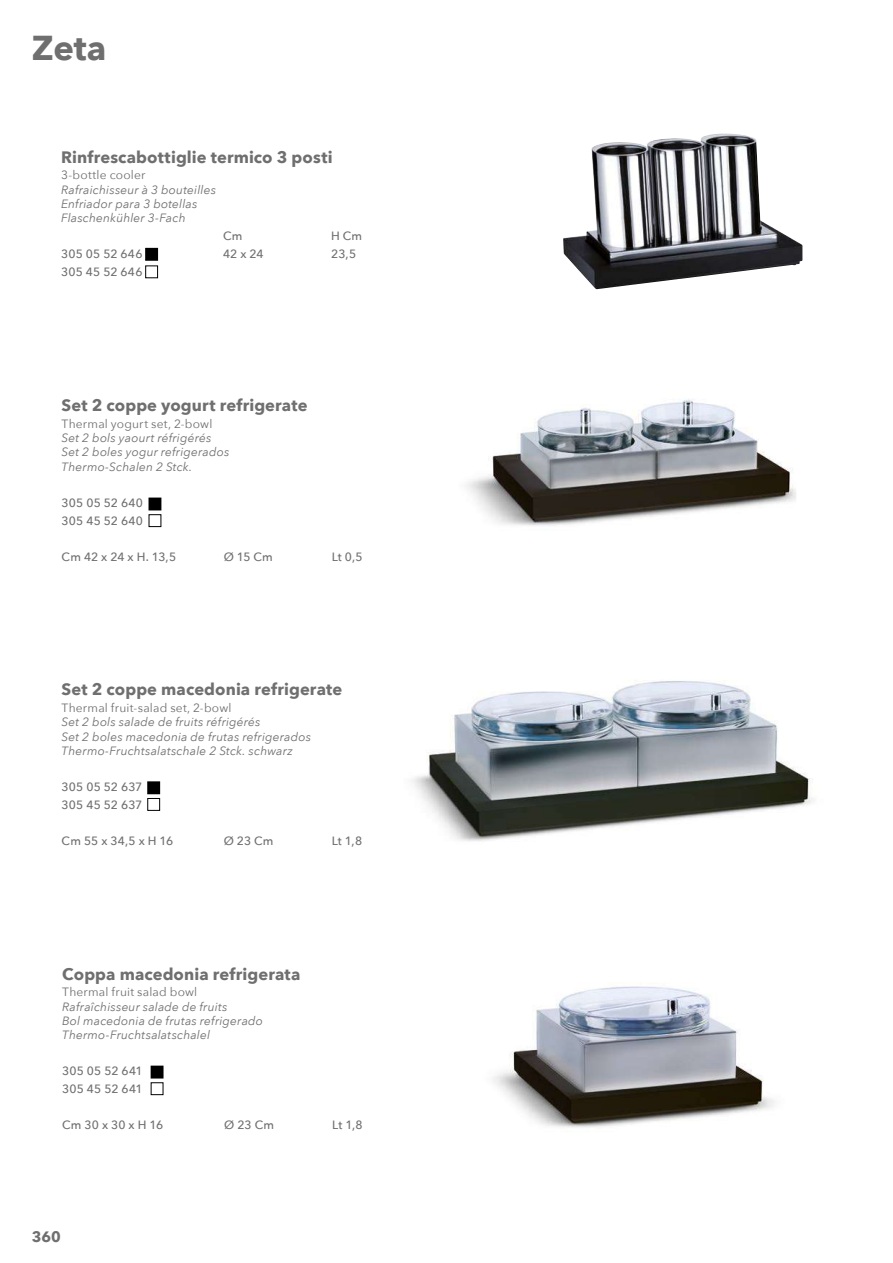
<style>
.page{position:relative;width:893px;height:1263px;background:#fff}
.page>*{position:absolute;margin:0;border:0;box-sizing:border-box;transform-origin:0 0}
.t1{font:700 34.5px "Avenir Next";color:#706f6f}
.t2{font:700 16.5px "Avenir Next";letter-spacing:.005em;color:#706f6f}
.t3{font:700 15px "Avenir Next";color:#706f6f}
.t4{font:italic 12px/14.4px "Avenir Next";letter-spacing:.015em;color:#706f6f}
.t5{font:500 12px/18px "Avenir Next";letter-spacing:.015em;color:#706f6f}
.t6{font:12px "Avenir Next";letter-spacing:.015em;color:#706f6f}
</style>
<div class="page">
<img style="left:411px;top:680px;width:403px;height:162px">
<img style="left:466px;top:398px;width:330px;height:128px">
<div style="left:149px;top:498px;width:12px;height:12px;background:#000"></div>
<div style="left:149px;top:514px;width:12px;height:13px;border:1px solid #000"></div>
<div style="left:148px;top:782px;width:12px;height:12px;background:#000"></div>
<div style="left:148px;top:798px;width:12px;height:12px;border:1px solid #000"></div>
<img style="left:492px;top:986px;width:283px;height:146px">
<div style="left:151px;top:1066px;width:12px;height:12px;background:#000"></div>
<div style="left:151px;top:1082px;width:12px;height:13px;border:1px solid #000"></div>
<div style="left:146px;top:248px;width:12px;height:12px;background:#000"></div>
<div style="left:145px;top:248px;width:13px;height:12px;border:1px solid #000"></div>
<div style="left:145px;top:266px;width:13px;height:12px;border:1px solid #000"></div>
<img style="left:563px;top:133px;width:240px;height:156px">
<h1 class="t1" style="left:32px;top:18px;width:76px">Zeta</h1>
<h2 class="t2" style="left:61px;top:143px;width:273px">Rinfrescabottiglie termico 3 posti</h2>
<p class="t6" style="left:61px;top:165px;width:86px">3-bottle cooler</p>
<p class="t4" style="left:61px;top:182px;width:156px">Rafraichisseur à 3 bouteilles<br>Enfriador para 3 botellas<br>Flaschenkühler 3-Fach</p>
<p class="t5" style="left:223px;top:227px;width:21px">Cm</p>
<p class="t5" style="left:331px;top:227px;width:33px">H Cm</p>
<p class="t5" style="left:61px;top:245px;width:83px">305 05 52 646</p>
<p class="t5" style="left:223px;top:245px;width:42px">42 x 24</p>
<p class="t5" style="left:331px;top:245px;width:27px">23,5</p>
<p class="t5" style="left:61px;top:263px;width:83px">305 45 52 646</p>
<h2 class="t2" style="left:62px;top:391px;width:247px">Set 2 coppe yogurt refrigerate</h2>
<p class="t6" style="left:62px;top:413px;width:152px">Thermal yogurt set, 2-bowl</p>
<p class="t4" style="left:62px;top:430px;width:169px">Set 2 bols yaourt réfrigérés<br>Set 2 boles yogur refrigerados<br>Thermo-Schalen 2 Stck.</p>
<p class="t5" style="left:62px;top:493px;width:83px">305 05 52 640<br>305 45 52 640</p>
<p class="t5" style="left:62px;top:547px;width:116px">Cm 42 x 24 x H. 13,5</p>
<p class="t5" style="left:224px;top:547px;width:51px">Ø 15 Cm</p>
<p class="t5" style="left:332px;top:547px;width:33px">Lt 0,5</p>
<h2 class="t2" style="left:62px;top:675px;width:282px">Set 2 coppe macedonia refrigerate</h2>
<p class="t6" style="left:62px;top:697px;width:171px">Thermal fruit-salad set, 2-bowl</p>
<p class="t4" style="left:62px;top:714px;width:251px">Set 2 bols salade de fruits réfrigérés<br>Set 2 boles macedonia de frutas refrigerados<br>Thermo-Fruchtsalatschale 2 Stck. schwarz</p>
<p class="t5" style="left:62px;top:777px;width:82px">305 05 52 637<br>305 45 52 637</p>
<p class="t5" style="left:62px;top:831px;width:113px">Cm 55 x 34,5 x H 16</p>
<p class="t5" style="left:224px;top:831px;width:51px">Ø 23 Cm</p>
<p class="t5" style="left:332px;top:831px;width:32px">Lt 1,8</p>
<h2 class="t2" style="left:62px;top:960px;width:240px">Coppa macedonia refrigerata</h2>
<p class="t6" style="left:62px;top:982px;width:137px">Thermal fruit salad bowl</p>
<p class="t4" style="left:62px;top:999px;width:202px">Rafraîchisseur salade de fruits<br>Bol macedonia de frutas refrigerado<br>Thermo-Fruchtsalatschalel</p>
<p class="t5" style="left:62px;top:1062px;width:82px">305 05 52 641<br>305 45 52 641</p>
<p class="t5" style="left:62px;top:1116px;width:102px">Cm 30 x 30 x H 16</p>
<p class="t5" style="left:224px;top:1116px;width:51px">Ø 23 Cm</p>
<p class="t5" style="left:332px;top:1116px;width:32px">Lt 1,8</p>
<p class="t3" style="left:32px;top:1223px;width:30px">360</p>
</div>
